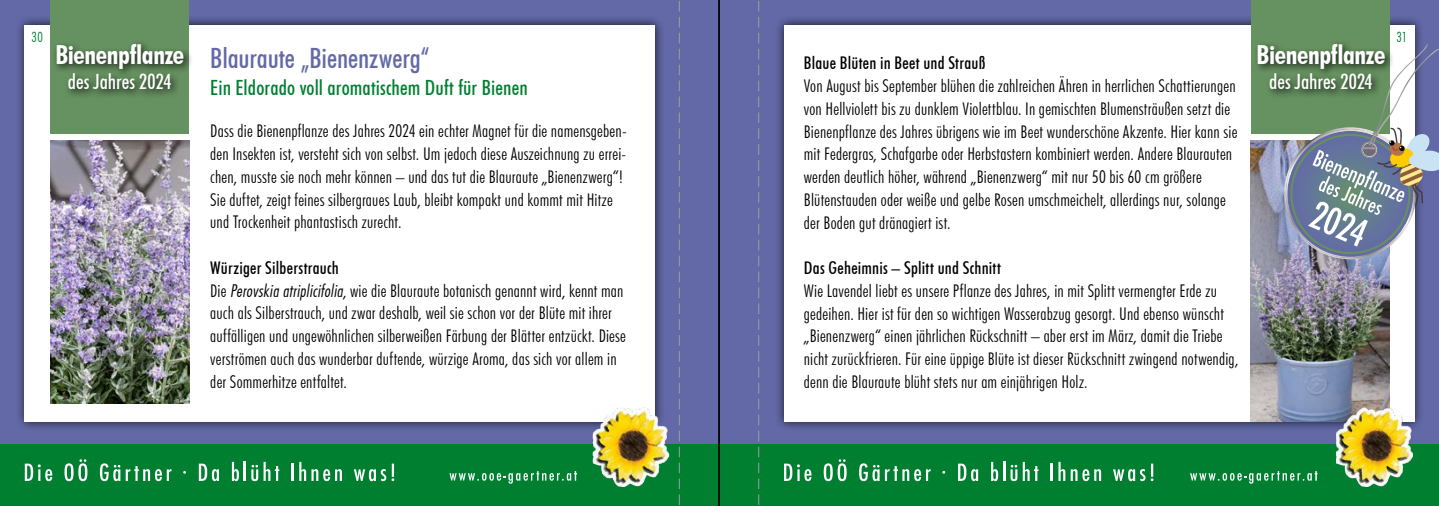
<style>
.page{position:relative;width:1439px;height:506px;background:#6369a7}
.page>*{position:absolute;margin:0;border:0;box-sizing:border-box;transform-origin:0 0}
.t1{font:500 condensed 28px "Futura BT";letter-spacing:-.005em;color:#6369a7}
.t2{font:700 condensed 26.25px "Futura BT";letter-spacing:-.015em;color:#fff}
.t3{font:500 condensed 21px "Futura BT";letter-spacing:.005em;color:#007f31}
.t4{font:500 condensed 21px "Futura BT";color:#fff}
.t5{font:300 condensed 17.5px/22.8px "Futura BT";letter-spacing:.015em;color:#000}
.t6{font:500 condensed 17.5px "Futura BT";letter-spacing:.015em;color:#000}
.t7{font:300 condensed 14px "Futura BT";color:#007f31}
.s1{font-weight:500}
.s2{font-family:"Futura Lt Cn BT Italic";font-weight:400;font-stretch:normal;font-size:16.62px}
</style>
<div class="page">
<div style="left:774px;top:15px;width:650px;height:416px;background:#000;opacity:.75"></div>
<div style="left:784px;top:25px;width:630px;height:397px;background:#fff"></div>
<div style="left:15px;top:15px;width:650px;height:416px;background:#000;opacity:.75"></div>
<div style="left:25px;top:25px;width:630px;height:397px;background:#fff"></div>
<div style="left:1250px;top:0;width:139px;height:133px;background:#669160"></div>
<div style="left:50px;top:0;width:139px;height:133px;background:#669160"></div>
<img style="left:50px;top:140px;width:139px;height:264px">
<img style="left:1250px;top:140px;width:139px;height:282px">
<div style="left:52px;top:40px;width:142px;height:59px;background:#000;opacity:.75"></div>
<div style="left:1253px;top:40px;width:142px;height:59px;background:#000;opacity:.75"></div>
<svg style="left:1275px;top:43px;width:164px;height:225px"></svg>
<div style="left:719px;top:444px;width:720px;height:62px;background:#007f31"></div>
<svg style="left:784px;top:464px;width:27px;height:17px"></svg>
<svg style="left:823px;top:459px;width:23px;height:22px"></svg>
<svg style="left:859px;top:463px;width:20px;height:18px"></svg>
<svg style="left:885px;top:466px;width:45px;height:15px"></svg>
<svg style="left:958px;top:464px;width:20px;height:17px"></svg>
<svg style="left:991px;top:462px;width:47px;height:19px"></svg>
<hr style="left:1050px;top:464px;width:3px;height:17px;background:#fff">
<svg style="left:1058px;top:462px;width:43px;height:19px"></svg>
<svg style="left:1113px;top:464px;width:40px;height:17px"></svg>
<svg style="left:1190px;top:471px;width:127px;height:13px"></svg>
<img style="left:1336px;top:407px;width:77px;height:80px">
<div style="left:0;top:444px;width:719px;height:62px;background:#007f31"></div>
<svg style="left:25px;top:464px;width:27px;height:17px"></svg>
<svg style="left:64px;top:459px;width:23px;height:22px"></svg>
<svg style="left:100px;top:463px;width:20px;height:18px"></svg>
<svg style="left:126px;top:466px;width:45px;height:15px"></svg>
<svg style="left:199px;top:464px;width:20px;height:17px"></svg>
<svg style="left:232px;top:462px;width:47px;height:19px"></svg>
<hr style="left:291px;top:464px;width:3px;height:17px;background:#fff">
<svg style="left:299px;top:462px;width:43px;height:19px"></svg>
<svg style="left:354px;top:464px;width:40px;height:17px"></svg>
<svg style="left:449px;top:471px;width:128px;height:13px"></svg>
<img style="left:592px;top:407px;width:77px;height:80px">
<svg style="left:758px;top:1px;width:1px;height:504px"></svg>
<hr style="left:718px;top:0;width:2px;height:506px;background:#000">
<svg style="left:679px;top:1px;width:1px;height:504px"></svg>
<p class="t7" style="left:32px;top:28px;width:13px">30</p>
<p class="t7" style="left:1396px;top:28px;width:12px">31</p>
<h2 class="t2" style="left:55px;top:39px;width:130px">Bienenpflanze</h2>
<p class="t4" style="left:68px;top:69px;width:105px">des Jahres 2024</p>
<h2 class="t2" style="left:1256px;top:39px;width:130px">Bienenpflanze</h2>
<p class="t4" style="left:1269px;top:69px;width:105px">des Jahres 2024</p>
<h1 class="t1" style="left:210px;top:41px;width:221px">Blauraute „Bienenzwerg“</h1>
<p class="t3" style="left:210px;top:74px;width:319px">Ein Eldorado voll aromatischem Duft für Bienen</p>
<p class="t6" style="left:804px;top:53px;width:183px">Blaue Blüten in Beet und Strauß</p>
<p class="t5" style="left:804px;top:74px;width:435px">Von August bis September blühen die zahlreichen Ähren in herrlichen Schattierungen von Hellviolett bis zu dunklem Violettblau. In gemischten Blumensträußen setzt die Bienenpflanze des Jahres übrigens wie im Beet wunderschöne Akzente. Hier kann sie mit Federgras, Schafgarbe oder Herbstastern kombiniert werden. Andere Blaurauten werden deutlich höher, während „Bienenzwerg“ mit nur 50 bis 60 cm größere Blütenstauden oder weiße und gelbe Rosen umschmeichelt, allerdings nur, solange der Boden gut dränagiert ist.</p>
<p class="t6" style="left:804px;top:257px;width:199px">Das Geheimnis – Splitt und Schnitt</p>
<p class="t5" style="left:804px;top:279px;width:436px">Wie Lavendel liebt es unsere Pflanze des Jahres, in mit Splitt vermengter Erde zu gedeihen. Hier ist für den so wichtigen Wasserabzug gesorgt. Und ebenso wünscht „Bienenzwerg“ einen jährlichen Rückschnitt – aber erst im März, damit die Triebe nicht zurückfrieren. Für eine üppige Blüte ist dieser Rückschnitt zwingend notwendig, denn die Blauraute blüht stets nur am einjährigen Holz.</p>
<p class="t5" style="left:210px;top:120px;width:418px">Dass die Bienenpflanze des Jahres 2024 ein echter Magnet für die namensgeben&shy;den Insekten ist, versteht sich von selbst. Um jedoch diese Auszeichnung zu errei&shy;chen, musste sie noch mehr können – und das tut die Blauraute „Bienenzwerg“!<br>Sie duftet, zeigt feines silbergraues Laub, bleibt kompakt und kommt mit Hitze und Trockenheit phantastisch zurecht.</p>
<p class="t5" style="left:210px;top:256px;width:417px"><span class="s1">Würziger Silberstrauch<br></span>Die <span class="s2">Perovskia atriplicifolia</span>, wie die Blauraute botanisch genannt wird, kennt man auch als Silberstrauch, und zwar deshalb, weil sie schon vor der Blüte mit ihrer auffälligen und ungewöhnlichen silberweißen Färbung der Blätter entzückt. Diese verströmen auch das wunderbar duftende, würzige Aroma, das sich vor allem in der Sommerhitze entfaltet.</p>
</div>
